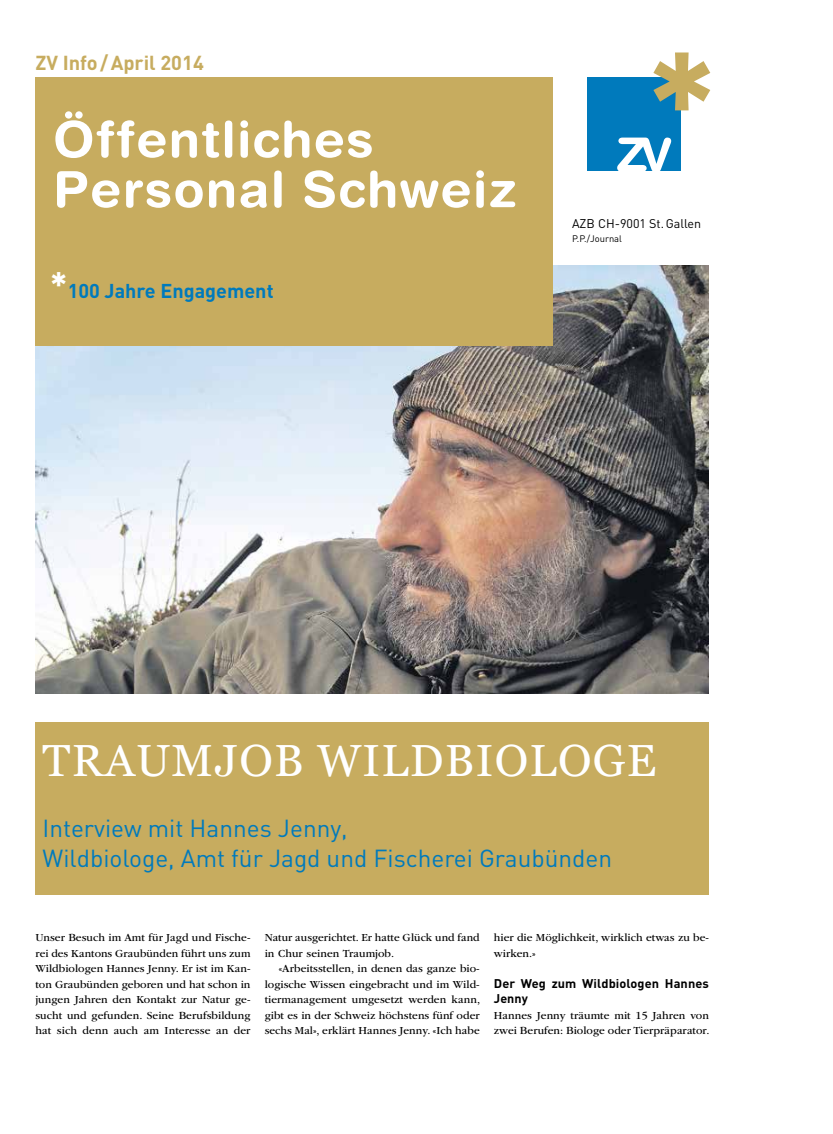
<style>
.page{position:relative;width:833px;height:1134px;background:#fff}
.page>*{position:absolute;margin:0;border:0;box-sizing:border-box;transform-origin:0 0}
.t1{font:700 50px/50px "Helvetica Rounded";letter-spacing:.03em;color:#fff}
.t2{font:45px "Georgia";letter-spacing:.03em;color:#fff}
.t3{font:24.38px/29.6px "DIN";color:#007abc}
.t4{font:700 20px "DIN";color:#c7ac5f}
.t5{font:700 19.75px "DIN";color:#007abc}
.t6{font:700 12.5px/15.5px "DIN";letter-spacing:.01em;color:#000}
.t7{font:12.5px "DIN";color:#000}
.t8{font:11.25px/15.5px "ITC Garamond Std";letter-spacing:.005em;color:#000}
.t9{font:9.38px "DIN";color:#000}
.s1{font-size:36.25px;color:#fff}
</style>
<div class="page">
<div style="left:587px;top:78px;width:93px;height:93px;background:#007abc"></div>
<svg style="left:617px;top:138px;width:54px;height:33px"></svg>
<svg style="left:653px;top:52px;width:57px;height:58px"></svg>
<img style="left:35px;top:265px;width:674px;height:428px">
<div style="left:35px;top:77px;width:518px;height:268px;background:#c7ac5f"></div>
<div style="left:35px;top:722px;width:674px;height:173px;background:#c7ac5f"></div>
<h3 class="t4" style="left:35px;top:49px;width:170px">ZV Info/April 2014</h3>
<h1 class="t1" style="left:53px;top:113px;width:465px">Öffentliches<br>Personal Schweiz</h1>
<h3 class="t5" style="left:50px;top:278px;width:225px"><span class="s1">*</span>100 Jahre Engagement</h3>
<p class="t7" style="left:572px;top:216px;width:131px">AZB CH-9001 St.Gallen</p>
<p class="t9" style="left:572px;top:233px;width:52px">P.P./Journal</p>
<h2 class="t2" style="left:43px;top:733px;width:615px">TRAUMJOB WILDBIOLOGE</h2>
<h3 class="t3" style="left:43px;top:813px;width:571px">Interview mit Hannes Jenny,<br>Wildbiologe, Amt für Jagd und Fischerei Graubünden</h3>
<p class="t8" style="left:35px;top:930px;width:217px;text-align:justify">Unser Besuch im Amt für Jagd und Fische&shy;rei des Kantons Graubünden führt uns zum Wildbiologen Hannes Jenny. Er ist im Kan&shy;ton Graubünden geboren und hat schon in jungen Jahren den Kontakt zur Natur ge&shy;sucht und gefunden. Seine Berufsbildung hat sich denn auch am Interesse an der</p>
<p class="t8" style="left:265px;top:930px;width:216px">Natur ausgerichtet. Er hatte Glück und fand in Chur seinen Traumjob.</p>
<p class="t8" style="left:265px;top:961px;width:217px;text-align:justify;text-indent:14px">«Arbeitsstellen, in denen das ganze bio&shy;logische Wissen eingebracht und im Wild&shy;tiermanagement umgesetzt werden kann, gibt es in der Schweiz höchstens fünf oder sechs Mal», erklärt Hannes Jenny. «Ich habe</p>
<p class="t8" style="left:494px;top:930px;width:216px">hier die Möglichkeit, wirklich etwas zu be&shy;wirken.»</p>
<p class="t6" style="left:494px;top:975px;width:217px">Der Weg zum Wildbiologen Hannes<br>Jenny</p>
<p class="t8" style="left:494px;top:1007px;width:217px">Hannes Jenny träumte mit 15 Jahren von zwei Berufen: Biologe oder Tierpräparator.</p>
</div>
